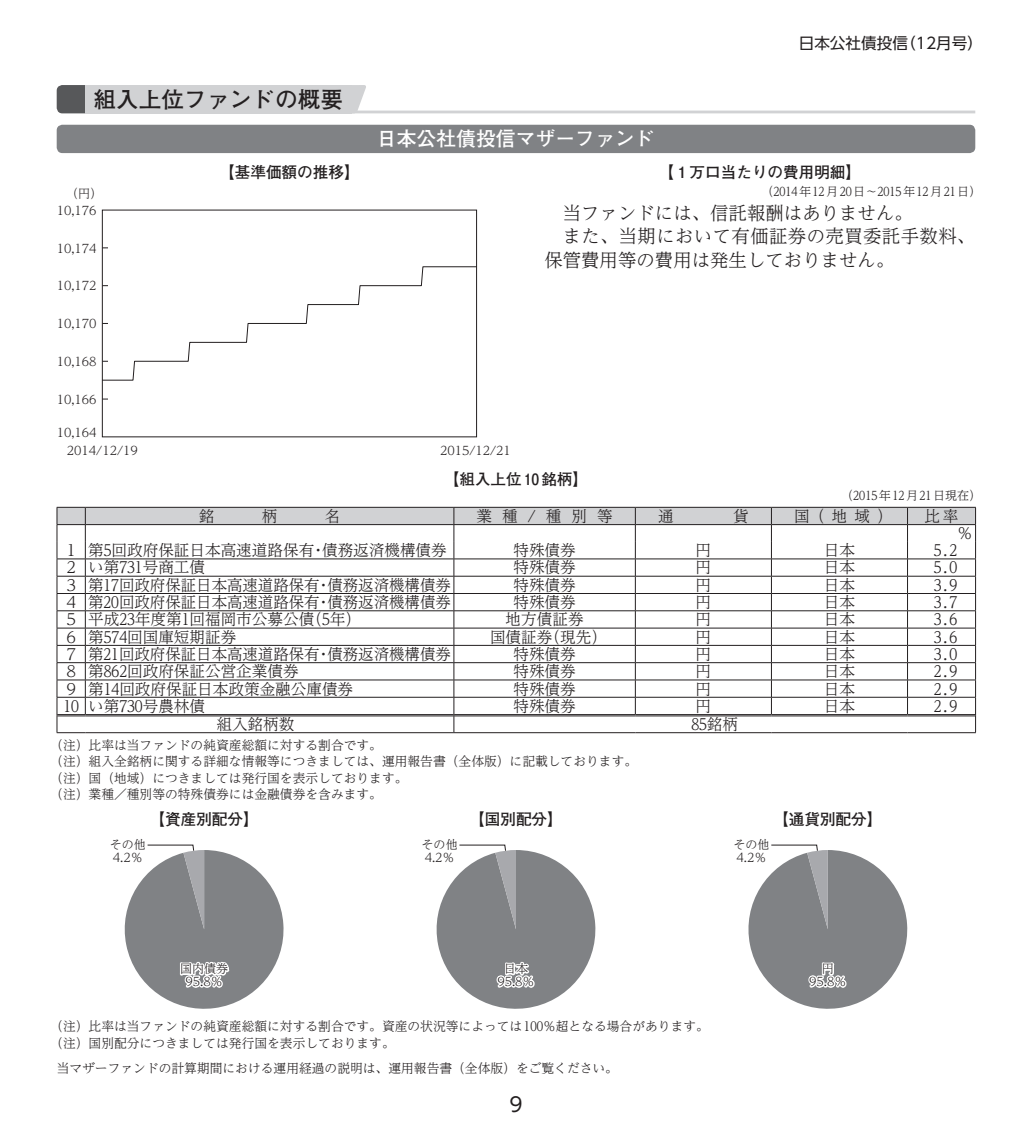
<style>
.page{position:relative;width:1032px;height:1134px;background:#fff}
.page>*{position:absolute;margin:0;border:0;box-sizing:border-box;transform-origin:0 0}
.t1{font:700 22.6px "Futo Go B101 Pro";color:#231f20}
.t2{font:700 19.8px "Futo Go B101 Pro";color:#fff}
.t3{font:19.8px "UD Shin Go Pro";color:#231f20}
.t4{font:300 18.4px "UD Reimin Pro";color:#231f20}
.t5{font:300 18.4px "UD Reimin Pro";letter-spacing:.02em;color:#231f20}
.t6{font:300 15.6px/17.2px "UD Reimin Pro";color:#231f20}
.t7{font:700 15.6px "Futo Go B101 Pro";color:#231f20}
.t8{font:15.6px "UD Shin Go Pro";color:#231f20}
.t9{font:300 12.8px/16.4px "UD Reimin Pro";color:#231f20}
.t10{font:300 12px/12.8px "UD Reimin Pro";color:#231f20;text-align:center}
.t11{font:300 12px "UD Reimin Pro";letter-spacing:.06em;color:#231f20}
</style>
<div class="page">
<div style="left:57px;top:125px;width:918px;height:28px;background:#808285;border-radius:6px"></div>
<svg style="left:104px;top:266px;width:371px;height:115px"></svg>
<div style="left:102px;top:210px;width:375px;height:227px;border:1px solid #231f20"></div>
<svg style="left:57px;top:507px;width:919px;height:226px"></svg>
<svg style="left:124px;top:844px;width:160px;height:165px"></svg>
<svg style="left:436px;top:844px;width:160px;height:165px"></svg>
<svg style="left:748px;top:844px;width:160px;height:165px"></svg>
<hr style="left:85px;top:111px;width:890px;height:2px;background:#d1d2d4">
<svg style="left:57px;top:85px;width:28px;height:28px"></svg>
<div style="left:85px;top:85px;width:267px;height:28px;background:#d1d2d4"></div>
<svg style="left:352px;top:85px;width:14px;height:26px"></svg>
<h1 class="t1" style="left:94px;top:81px;width:251px">組入上位ファンドの概要</h1>
<p class="t2" style="left:377px;top:123px;width:279px">日本公社債投信マザーファンド</p>
<p class="t8" style="left:799px;top:31px;width:186px">日本公社債投信（12月号）</p>
<p class="t10" style="left:66px;top:187px;width:38px">（円）</p>
<p class="t10" style="left:57px;top:203px;width:41px">10,176</p>
<p class="t10" style="left:57px;top:241px;width:41px">10,174</p>
<p class="t10" style="left:57px;top:279px;width:41px">10,172</p>
<p class="t10" style="left:57px;top:317px;width:41px">10,170</p>
<p class="t10" style="left:57px;top:355px;width:41px">10,168</p>
<p class="t10" style="left:57px;top:392px;width:41px">10,166</p>
<p class="t10" style="left:57px;top:425px;width:41px">10,164</p>
<p class="t7" style="left:219px;top:160px;width:142px">【基準価額の推移】</p>
<p class="t7" style="left:658px;top:160px;width:204px">【1万口当たりの費用明細】</p>
<p class="t11" style="left:761px;top:182px;width:221px">（2014年12月20日～2015年12月21日）</p>
<p class="t4" style="left:563px;top:198px;width:352px">当ファンドには、信託報酬はありません。</p>
<p class="t5" style="left:563px;top:221px;width:414px">また、当期において有価証券の売買委託手数料、</p>
<p class="t4" style="left:544px;top:245px;width:352px">保管費用等の費用は発生しておりません。</p>
<p class="t10" style="left:67px;top:444px;width:72px">2014/12/19</p>
<p class="t10" style="left:440px;top:444px;width:72px">2015/12/21</p>
<p class="t7" style="left:444px;top:466px;width:146px">【組入上位 10銘柄】</p>
<p class="t10" style="left:841px;top:488px;width:142px">（2015年12月21日現在）</p>
<p class="t6" style="left:199px;top:507px;width:17px">銘</p>
<p class="t6" style="left:262px;top:507px;width:17px">柄</p>
<p class="t6" style="left:325px;top:507px;width:17px">名</p>
<p class="t6" style="left:477px;top:507px;width:138px">業種/種別等</p>
<p class="t6" style="left:658px;top:507px;width:17px">通</p>
<p class="t6" style="left:733px;top:507px;width:17px">貨</p>
<p class="t6" style="left:794px;top:507px;width:100px">国（地域）</p>
<p class="t6" style="left:957px;top:507px;width:17px;text-indent:-33px">比率％</p>
<p class="t6" style="left:63px;top:541px;width:385px">1 第5回政府保証日本高速道路保有・債務返済機構債券</p>
<p class="t6" style="left:513px;top:541px;width:64px">特殊債券</p>
<p class="t6" style="left:695px;top:541px;width:17px">円</p>
<p class="t6" style="left:824px;top:541px;width:33px">日本</p>
<p class="t6" style="left:934px;top:541px;width:25px">5.2</p>
<p class="t6" style="left:63px;top:558px;width:143px">2 い第７３1号商工債</p>
<p class="t6" style="left:513px;top:558px;width:64px">特殊債券</p>
<p class="t6" style="left:695px;top:558px;width:17px">円</p>
<p class="t6" style="left:824px;top:558px;width:33px">日本</p>
<p class="t6" style="left:934px;top:558px;width:25px">5.0</p>
<p class="t6" style="left:63px;top:576px;width:389px">3 第1７回政府保証日本高速道路保有・債務返済機構債券</p>
<p class="t6" style="left:513px;top:576px;width:64px">特殊債券</p>
<p class="t6" style="left:695px;top:576px;width:17px">円</p>
<p class="t6" style="left:824px;top:576px;width:33px">日本</p>
<p class="t6" style="left:934px;top:576px;width:25px">３.9</p>
<p class="t6" style="left:63px;top:593px;width:389px">4 第20回政府保証日本高速道路保有・債務返済機構債券</p>
<p class="t6" style="left:513px;top:593px;width:64px">特殊債券</p>
<p class="t6" style="left:695px;top:593px;width:17px">円</p>
<p class="t6" style="left:824px;top:593px;width:33px">日本</p>
<p class="t6" style="left:934px;top:593px;width:25px">３.７</p>
<p class="t6" style="left:63px;top:610px;width:299px">5 平成2３年度第1回福岡市公募公債（5年）</p>
<p class="t6" style="left:506px;top:610px;width:79px">地方債証券</p>
<p class="t6" style="left:695px;top:610px;width:17px">円</p>
<p class="t6" style="left:824px;top:610px;width:33px">日本</p>
<p class="t6" style="left:934px;top:610px;width:25px">３.6</p>
<p class="t6" style="left:63px;top:628px;width:174px">6 第5７4回国庫短期証券</p>
<p class="t6" style="left:490px;top:628px;width:118px">国債証券（現先）</p>
<p class="t6" style="left:695px;top:628px;width:17px">円</p>
<p class="t6" style="left:824px;top:628px;width:33px">日本</p>
<p class="t6" style="left:934px;top:628px;width:25px">３.6</p>
<p class="t6" style="left:63px;top:645px;width:389px">7 第21回政府保証日本高速道路保有・債務返済機構債券</p>
<p class="t6" style="left:513px;top:645px;width:64px">特殊債券</p>
<p class="t6" style="left:695px;top:645px;width:17px">円</p>
<p class="t6" style="left:824px;top:645px;width:33px">日本</p>
<p class="t6" style="left:934px;top:645px;width:25px">３.0</p>
<p class="t6" style="left:63px;top:662px;width:237px">8 第８62回政府保証公営企業債券</p>
<p class="t6" style="left:513px;top:662px;width:64px">特殊債券</p>
<p class="t6" style="left:695px;top:662px;width:17px">円</p>
<p class="t6" style="left:824px;top:662px;width:33px">日本</p>
<p class="t6" style="left:934px;top:662px;width:25px">2.9</p>
<p class="t6" style="left:63px;top:679px;width:291px">9 第14回政府保証日本政策金融公庫債券</p>
<p class="t6" style="left:513px;top:679px;width:64px">特殊債券</p>
<p class="t6" style="left:695px;top:679px;width:17px">円</p>
<p class="t6" style="left:824px;top:679px;width:33px">日本</p>
<p class="t6" style="left:934px;top:679px;width:25px">2.9</p>
<p class="t6" style="left:63px;top:697px;width:143px">10 い第７３0号農林債</p>
<p class="t6" style="left:513px;top:697px;width:64px">特殊債券</p>
<p class="t6" style="left:695px;top:697px;width:17px">円</p>
<p class="t6" style="left:824px;top:697px;width:33px">日本</p>
<p class="t6" style="left:934px;top:697px;width:25px">2.9</p>
<p class="t6" style="left:216px;top:715px;width:79px">組入銘柄数</p>
<p class="t6" style="left:691px;top:715px;width:48px">８5銘柄</p>
<p class="t9" style="left:50px;top:736px;width:588px">（注）比率は当ファンドの純資産総額に対する割合です。<br>（注）組入全銘柄に関する詳細な情報等につきましては、運用報告書（全体版）に記載しております。（注）国（地域）につきましては発行国を表示しております。<br>（注）業種／種別等の特殊債券には金融債券を含みます。</p>
<p class="t7" style="left:150px;top:807px;width:111px">【資産別配分】</p>
<p class="t7" style="left:469px;top:807px;width:95px">【国別配分】</p>
<p class="t7" style="left:773px;top:807px;width:111px">【通貨別配分】</p>
<p class="t10" style="left:110px;top:838px;width:38px;text-align:left">その他<br>4.2％</p>
<p class="t10" style="left:422px;top:838px;width:38px;text-align:left">その他<br>4.2％</p>
<p class="t10" style="left:733px;top:838px;width:38px;text-align:left">その他<br>4.2％</p>
<p class="t10" style="left:180px;top:962px;width:50px">国内債券<br>95.8％</p>
<p class="t10" style="left:497px;top:962px;width:39px">日本<br>95.8％</p>
<p class="t9" style="left:50px;top:1018px;width:660px">（注）比率は当ファンドの純資産総額に対する割合です。資産の状況等によっては100％超となる場合があります。（注）国別配分につきましては発行国を表示しております。</p>
<p class="t9" style="left:57px;top:1059px;width:563px">当マザーファンドの計算期間における運用経過の説明は、運用報告書（全体版）をご覧ください。</p>
<p class="t3" style="left:509px;top:1088px;width:15px">9</p>
<p class="t10" style="left:809px;top:962px;width:39px">円<br>95.8％</p>
</div>
